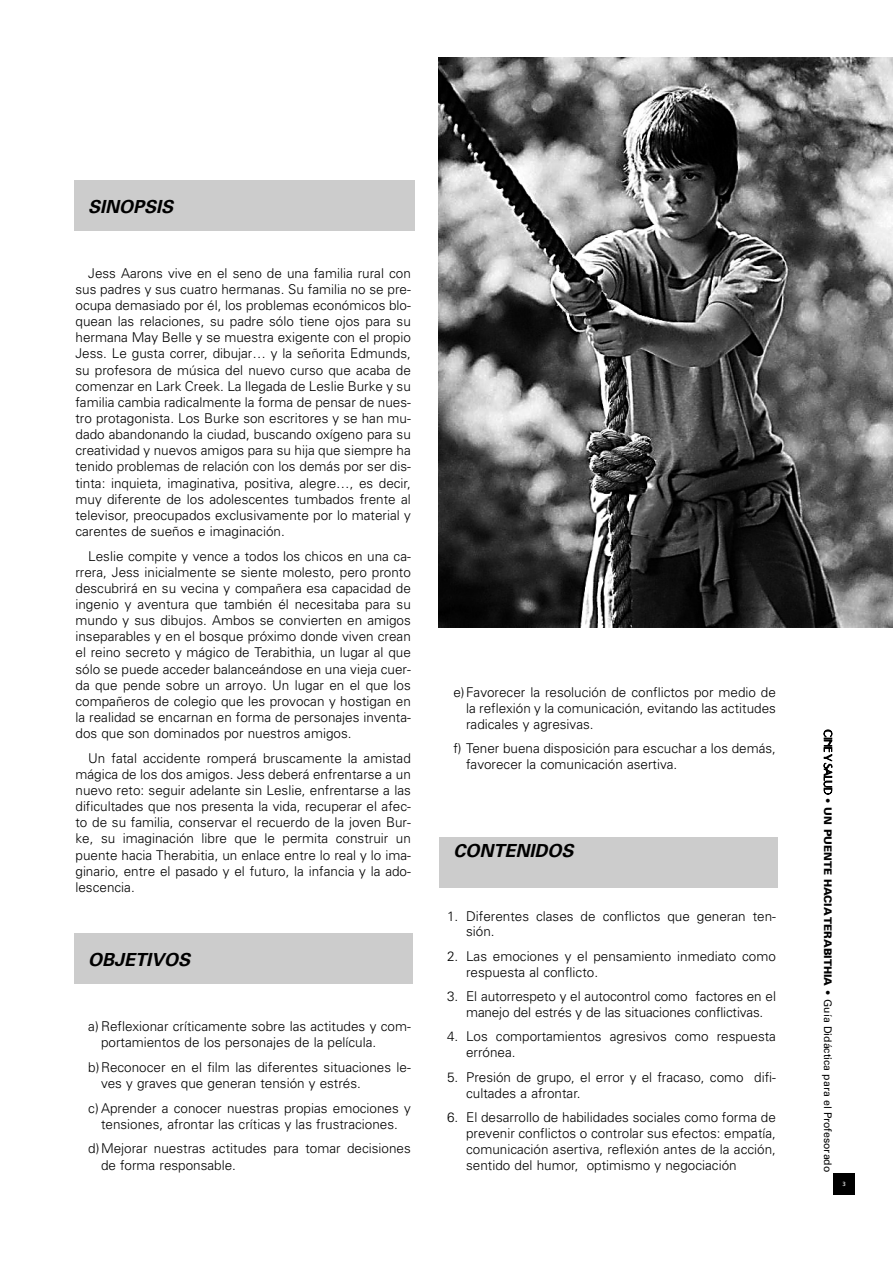
<style>
.page{position:relative;width:893px;height:1263px;background:#fff}
.page>*{position:absolute;margin:0;border:0;box-sizing:border-box;transform-origin:0 0}
.t1{font:italic 700 18px "Univers";color:#000}
.t2{font:300 13.5px/16.2px "Univers";color:#000}
.t3{font:10.5px "Univers";color:#000}
.t4{font:6px "Frutiger";color:#fff}
.s1{font-family:"Parisian"}
.s2{font-weight:900}
</style>
<div class="page">
<div style="left:74px;top:180px;width:340px;height:51px;background:#ccc"></div>
<div style="left:74px;top:933px;width:338px;height:51px;background:#ccc"></div>
<div style="left:439px;top:837px;width:338px;height:51px;background:#ccc"></div>
<div style="left:833px;top:1174px;width:22px;height:21px;background:#000"></div>
<img style="left:438px;top:57px;width:455px;height:571px">
<h1 class="t1" style="left:88px;top:200px;width:90px">SINOPSIS</h1>
<p class="t2" style="left:75px;top:266px;width:337px;text-align:justify;text-indent:13px">Jess Aarons vive en el seno de una familia rural con sus padres y sus cuatro hermanas. Su familia no se pre&shy;ocupa demasiado por él, los problemas económicos blo&shy;quean las relaciones, su padre sólo tiene ojos para su hermana May Belle y se muestra exigente con el propio Jess. Le gusta correr, dibujar… y la señorita Edmunds, su profesora de música del nuevo curso que acaba de comenzar en Lark Creek. La llegada de Leslie Burke y su familia cambia radicalmente la forma de pensar de nues&shy;tro protagonista. Los Burke son escritores y se han mu&shy;dado abandonando la ciudad, buscando oxígeno para su creatividad y nuevos amigos para su hija que siempre ha tenido problemas de relación con los demás por ser dis&shy;tinta: inquieta, imaginativa, positiva, alegre…, es decir, muy diferente de los adolescentes tumbados frente al televisor, preocupados exclusivamente por lo material y carentes de sueños e imaginación.</p>
<p class="t2" style="left:75px;top:549px;width:337px;text-align:justify;text-indent:13px">Leslie compite y vence a todos los chicos en una ca&shy;rrera, Jess inicialmente se siente molesto, pero pronto descubrirá en su vecina y compañera esa capacidad de ingenio y aventura que también él necesitaba para su mundo y sus dibujos. Ambos se convierten en amigos inseparables y en el bosque próximo donde viven crean el reino secreto y mágico de Terabithia, un lugar al que sólo se puede acceder balanceándose en una vieja cuer&shy;da que pende sobre un arroyo. Un lugar en el que los compañeros de colegio que les provocan y hostigan en la realidad se encarnan en forma de personajes inventa&shy;dos que son dominados por nuestros amigos.</p>
<p class="t2" style="left:75px;top:751px;width:337px;text-align:justify;text-indent:13px">Un fatal accidente romperá bruscamente la amistad mágica de los dos amigos. Jess deberá enfrentarse a un nuevo reto: seguir adelante sin Leslie, enfrentarse a las dificultades que nos presenta la vida, recuperar el afec&shy;to de su familia, conservar el recuerdo de la joven Bur&shy;ke, su imaginación libre que le permita construir un puente hacia Therabitia, un enlace entre lo real y lo ima&shy;ginario, entre el pasado y el futuro, la infancia y la ado&shy;lescencia.</p>
<h1 class="t1" style="left:88px;top:953px;width:107px">OBJETIVOS</h1>
<p class="t2" style="left:101px;top:1019px;width:311px;text-indent:-13px">a) Reflexionar críticamente sobre las actitudes y com&shy;portamientos de los personajes de la película.</p>
<p class="t2" style="left:101px;top:1060px;width:311px;text-indent:-13px">b)Reconocer en el film las diferentes situaciones le&shy;ves y graves que generan tensión y estrés.</p>
<p class="t2" style="left:88px;top:1101px;width:324px;text-align:center">c) Aprender a conocer nuestras propias emociones y tensiones, afrontar las críticas y las frustraciones.</p>
<p class="t2" style="left:101px;top:1142px;width:311px;text-indent:-13px">d)Mejorar nuestras actitudes para tomar decisiones de forma responsable.</p>
<p class="t2" style="left:466px;top:685px;width:311px;text-align:justify;text-indent:-13px">e)Favorecer la resolución de conflictos por medio de la reflexión y la comunicación, evitando las actitudes radicales y agresivas.</p>
<p class="t2" style="left:466px;top:742px;width:311px;text-indent:-13px">f) Tener buena disposición para escuchar a los demás, favorecer la comunicación asertiva.</p>
<h1 class="t1" style="left:453px;top:844px;width:125px">CONTENIDOS</h1>
<p class="t2" style="left:466px;top:909px;width:311px;text-indent:-19px">1. Diferentes clases de conflictos que generan ten&shy;sión.</p>
<p class="t2" style="left:466px;top:949px;width:311px;text-indent:-19px">2. Las emociones y el pensamiento inmediato como respuesta al conflicto.</p>
<p class="t2" style="left:447px;top:989px;width:330px;text-align:center">3. El autorrespeto y el autocontrol como factores en el manejo del estrés y de las situaciones conflictivas.</p>
<p class="t2" style="left:466px;top:1030px;width:311px;text-indent:-19px">4. Los comportamientos agresivos como respuesta errónea.</p>
<p class="t2" style="left:466px;top:1070px;width:311px;text-indent:-19px">5. Presión de grupo, el error y el fracaso, como difi&shy;cultades a afrontar.</p>
<p class="t2" style="left:466px;top:1110px;width:311px;text-align:justify;text-indent:-19px">6. El desarrollo de habilidades sociales como forma de prevenir conflictos o controlar sus efectos: empatía, comunicación asertiva, reflexión antes de la acción, sentido del humor, optimismo y negociación</p>
<p class="t3" style="left:832px;top:729px;width:444px;rotate:90deg"><span class="s1">CINE Y SALUD</span> <span class="s2">• UN PUENTE HACIA TERABITHIA •</span> Guía Didáctica para el Profesorado</p>
<p class="t4" style="left:842px;top:1182px;width:5px">3</p>
</div>
